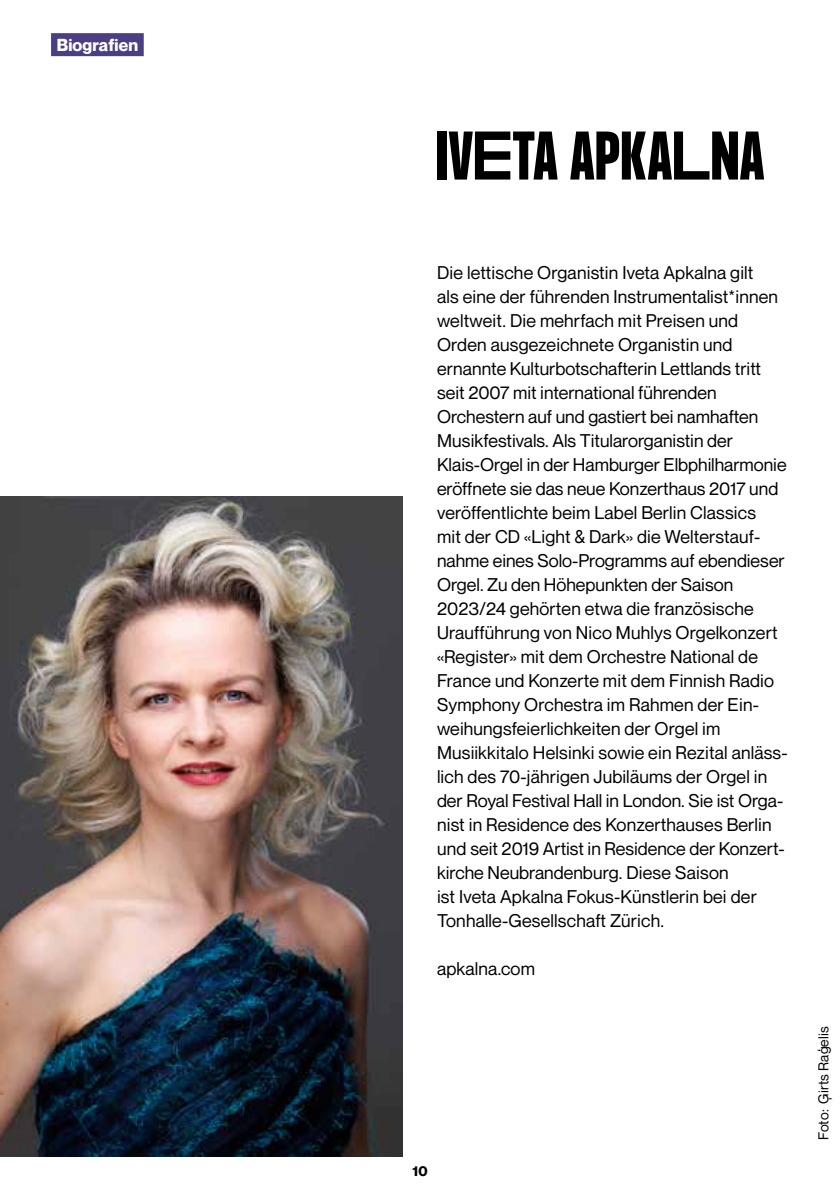
<style>
.page{position:relative;width:840px;height:1191px;background:#fff}
.page>*{position:absolute;margin:0;border:0;box-sizing:border-box;transform-origin:0 0}
.t1{font:700 60px "Formula Condensed";letter-spacing:.02em;color:#000}
.t2{font:18px/24px "Neue Montreal";letter-spacing:.01em;color:#000}
.t3{font:700 17px "Neue Montreal";letter-spacing:.01em;color:#fff}
.t4{font:14px "Neue Montreal";letter-spacing:.01em;color:#000}
.t5{font:700 14px "Neue Montreal";color:#000}
</style>
<div class="page">
<div style="left:51px;top:33px;width:93px;height:23px;background:#4b3e82"></div>
<img style="left:0;top:497px;width:403px;height:660px">
<p class="t3" style="left:57px;top:35px;width:83px">Biografien</p>
<h1 class="t1" style="left:437px;top:120px;width:329px">IVETA APKALNA</h1>
<p class="t2" style="left:437px;top:261px;width:352px">Die lettische Organistin Iveta Apkalna gilt<br>als eine der führenden Instrumentalist*innen weltweit. Die mehrfach mit Preisen und Orden ausgezeichnete Organistin und ernannte Kulturbotschafterin Lettlands tritt seit 2007 mit international führenden Orchestern auf und gastiert bei namhaften Musikfestivals. Als Titularorganistin der Klais-Orgel in der Hamburger Elbphilharmonie eröffnete sie das neue Konzerthaus 2017 und veröffentlichte beim Label Berlin Classics<br>mit der CD «Light &amp; Dark» die Welterstauf&shy;nahme eines Solo-Programms auf ebendieser Orgel. Zu den Höhepunkten der Saison 2023/24 gehörten etwa die französische Uraufführung von Nico Muhlys Orgelkonzert «Register» mit dem Orchestre National de France und Konzerte mit dem Finnish Radio Symphony Orchestra im Rahmen der Ein&shy;weihungsfeierlichkeiten der Orgel im Musiikkitalo Helsinki sowie ein Rezital anläss&shy;lich des 70-jährigen Jubiläums der Orgel in der Royal Festival Hall in London. Sie ist Orga&shy;nist in Residence des Konzerthauses Berlin und seit 2019 Artist in Residence der Konzert&shy;kirche Neubrandenburg. Diese Saison<br>ist Iveta Apkalna Fokus-Künstlerin bei der Tonhalle-Gesellschaft Zürich.</p>
<p class="t2" style="left:437px;top:957px;width:99px">apkalna.com</p>
<p class="t5" style="left:412px;top:1162px;width:17px">10</p>
<p class="t4" style="left:814px;top:1140px;width:115px;rotate:-90deg">Foto: Ģirts Raģelis</p>
</div>
